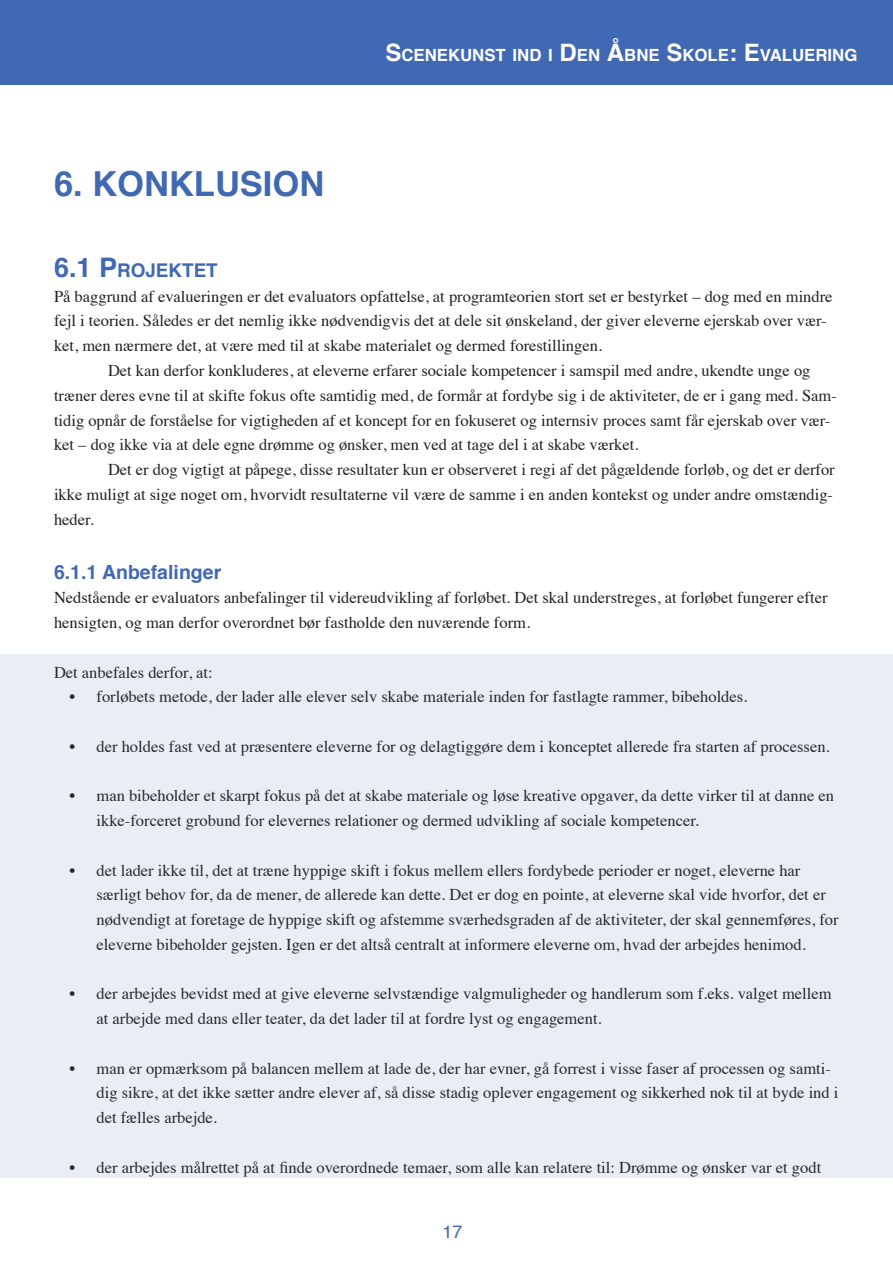
<style>
.page{position:relative;width:893px;height:1263px;background:#fff}
.page>*{position:absolute;margin:0;border:0;box-sizing:border-box;transform-origin:0 0}
.Header_1{font:700 34.5px "Helvetica";color:#4168b2}
.Header_3{font:700 19.5px "Helvetica";color:#4168b2}
.Header_2{font:700 18.9px "Helvetica";color:#4168b2}
.t1{font:18px "Helvetica";color:#4168b2}
.t2{font:700 16.8px "Helvetica";color:#fff}
.Brødtekst{font:16.5px/24.8px "Times";color:#231f20}
.s1{font-size:24px}
.s2{font-size:27px}
</style>
<div class="page">
<div style="left:0;top:0;width:893px;height:85px;background:#4168b2"></div>
<div style="left:0;top:655px;width:893px;height:523px;background:#e9edf5"></div>
<p class="Header_1" style="left:54px;top:156px;width:272px">6. KONKLUSION</p>
<p class="t2" style="left:385px;top:42px;width:473px"><span class="s1">S</span>CENEKUNST IND I <span class="s1">D</span>EN <span class="s1">Å</span>BNE <span class="s1">S</span>KOLE<span class="s1">: E</span>VALUERING</p>
<p class="Header_2" style="left:54px;top:255px;width:165px"><span class="s2">6.1 P</span> ROJEKTET</p>
<p class="Brødtekst" style="left:54px;top:282px;width:780px">På baggrund af evalueringen er det evaluators opfattelse, at programteorien stort set er bestyrket – dog med en mindre fejl i teorien. Således er det nemlig ikke nødvendigvis det at dele sit ønskeland, der giver eleverne ejerskab over vær&shy;ket, men nærmere det, at være med til at skabe materialet og dermed forestillingen.</p>
<p class="Brødtekst" style="left:54px;top:357px;width:784px;text-indent:54px">Det kan derfor konkluderes, at eleverne erfarer sociale kompetencer i samspil med andre, ukendte unge og træner deres evne til at skifte fokus ofte samtidig med, de formår at fordybe sig i de aktiviteter, de er i gang med. Sam&shy;tidig opnår de forståelse for vigtigheden af et koncept for en fokuseret og internsiv proces samt får ejerskab over vær&shy;ket – dog ikke via at dele egne drømme og ønsker, men ved at tage del i at skabe værket.</p>
<p class="Brødtekst" style="left:54px;top:456px;width:782px;text-align:justify;text-indent:54px">Det er dog vigtigt at påpege, disse resultater kun er observeret i regi af det pågældende forløb, og det er derfor ikke muligt at sige noget om, hvorvidt resultaterne vil være de samme i en anden kontekst og under andre omstændig&shy;heder.</p>
<p class="Header_3" style="left:54px;top:556px;width:169px">6.1.1 Anbefalinger</p>
<p class="Brødtekst" style="left:54px;top:584px;width:775px">Nedstående er evaluators anbefalinger til videreudvikling af forløbet. Det skal understreges, at forløbet fungerer efter hensigten, og man derfor overordnet bør fastholde den nuværende form.</p>
<p class="Brødtekst" style="left:54px;top:658px;width:160px">Det anbefales derfor, at:</p>
<p class="Brødtekst" style="left:70px;top:683px;width:679px">• forløbets metode, der lader alle elever selv skabe materiale inden for fastlagte rammer, bibeholdes.</p>
<p class="Brødtekst" style="left:70px;top:732px;width:762px">• der holdes fast ved at præsentere eleverne for og delagtiggøre dem i konceptet allerede fra starten af processen.</p>
<p class="Brødtekst" style="left:97px;top:782px;width:739px;text-indent:-27px">• man bibeholder et skarpt fokus på det at skabe materiale og løse kreative opgaver, da dette virker til at danne en ikke-forceret grobund for elevernes relationer og dermed udvikling af sociale kompetencer.</p>
<p class="Brødtekst" style="left:97px;top:856px;width:744px;text-indent:-27px">• det lader ikke til, det at træne hyppige skift i fokus mellem ellers fordybede perioder er noget, eleverne har særligt behov for, da de mener, de allerede kan dette. Det er dog en pointe, at eleverne skal vide hvorfor, det er nødvendigt at foretage de hyppige skift og afstemme sværhedsgraden af de aktiviteter, der skal gennemføres, for eleverne bibeholder gejsten. Igen er det altså centralt at informere eleverne om, hvad der arbejdes henimod.</p>
<p class="Brødtekst" style="left:97px;top:980px;width:737px;text-indent:-27px">• der arbejdes bevidst med at give eleverne selvstændige valgmuligheder og handlerum som f.eks. valget mellem at arbejde med dans eller teater, da det lader til at fordre lyst og engagement.</p>
<p class="Brødtekst" style="left:97px;top:1054px;width:743px;text-indent:-27px">• man er opmærksom på balancen mellem at lade de, der har evner, gå forrest i visse faser af processen og samti&shy;dig sikre, at det ikke sætter andre elever af, så disse stadig oplever engagement og sikkerhed nok til at byde ind i det fælles arbejde.</p>
<p class="Brødtekst" style="left:70px;top:1153px;width:753px">• der arbejdes målrettet på at finde overordnede temaer, som alle kan relatere til: Drømme og ønsker var et godt</p>
<p class="t1" style="left:443px;top:1217px;width:22px">17</p>
</div>
